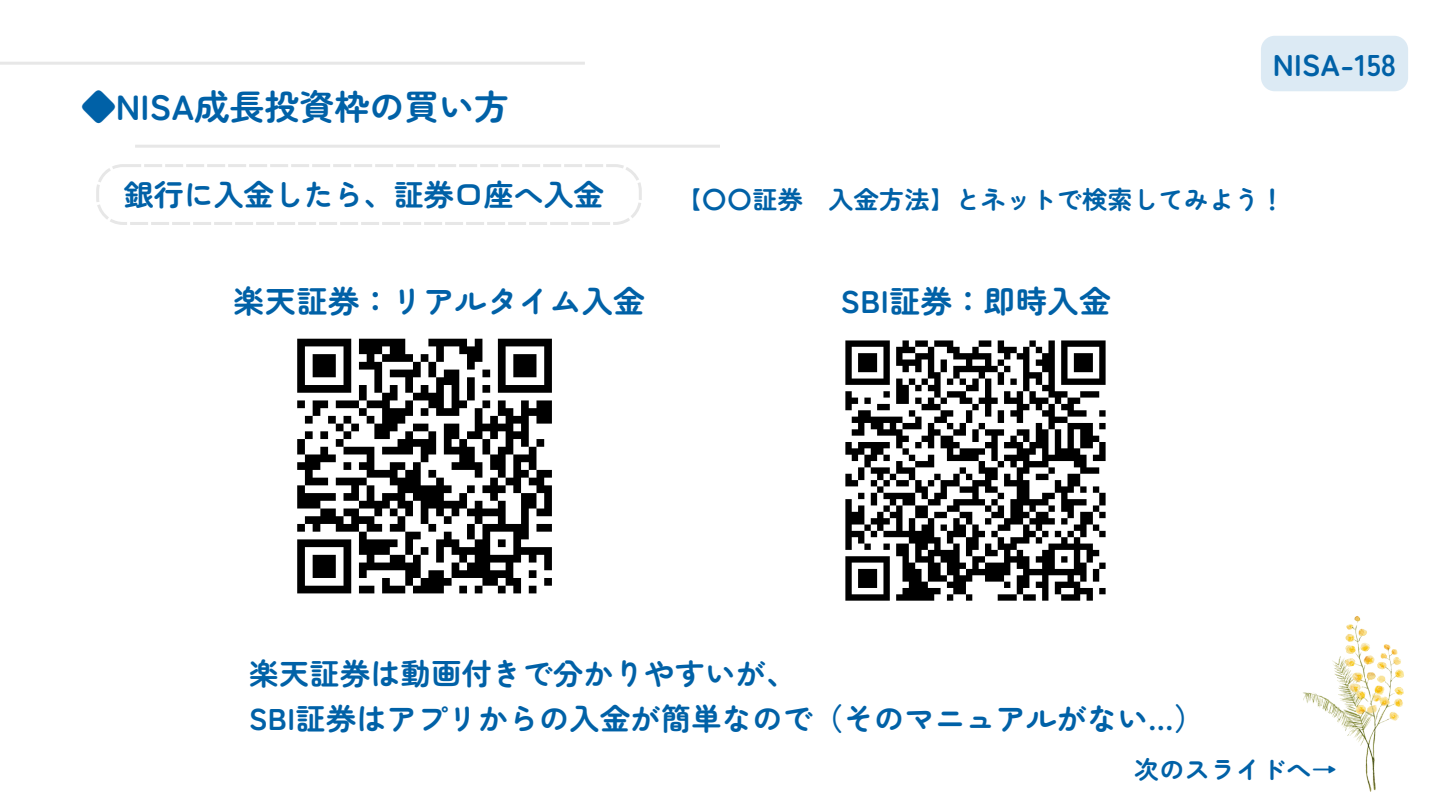
<style>
.page{position:relative;width:1440px;height:810px;background:#fff}
.page>*{position:absolute;margin:0;border:0;box-sizing:border-box;transform-origin:0 0}
.t1{font:700 35px "Zen Maru Gothic";color:#0061a7}
.t2{font:700 31.2px "Zen Maru Gothic";letter-spacing:.015em;color:#0061a7}
.t3{font:700 30px/45px "Zen Maru Gothic";letter-spacing:.015em;color:#0061a7}
.t4{font:700 25px "Zen Maru Gothic";letter-spacing:.015em;color:#0061a7}
</style>
<div class="page">
<svg style="left:845px;top:340px;width:261px;height:261px"></svg>
<svg style="left:297px;top:338px;width:255px;height:256px"></svg>
<img style="left:1303px;top:616px;width:101px;height:176px">
<hr style="left:135px;top:145px;width:585px;height:3px;background:#e7e7e7">
<hr style="left:0;top:62px;width:585px;height:3px;background:#e7e7e7">
<div style="left:1261px;top:36px;width:147px;height:55px;background:#dceaf4;border-radius:14px"></div>
<svg style="left:96px;top:164px;width:546px;height:61px"></svg>
<p class="t1" style="left:81px;top:79px;width:430px">◆NISA成長投資枠の買い方</p>
<p class="t3" style="left:124px;top:171px;width:481px">銀行に入金したら、証券口座へ入金</p>
<p class="t2" style="left:233px;top:276px;width:413px">楽天証券：リアルタイム入金</p>
<p class="t3" style="left:1273px;top:41px;width:125px">NISA-158</p>
<h1 class="t4" style="left:676px;top:180px;width:610px">【〇〇証券 入金方法】とネットで検索してみよう！</h1>
<p class="t2" style="left:840px;top:276px;width:272px">SBI証券：即時入金</p>
<h2 class="t3" style="left:249px;top:649px;width:957px">楽天証券は動画付きで分かりやすいが、<br>SBI証券はアプリからの入金が簡単なので（そのマニュアルがない…）</h2>
<h3 class="t4" style="left:1134px;top:750px;width:204px">次のスライドへ→</h3>
</div>
